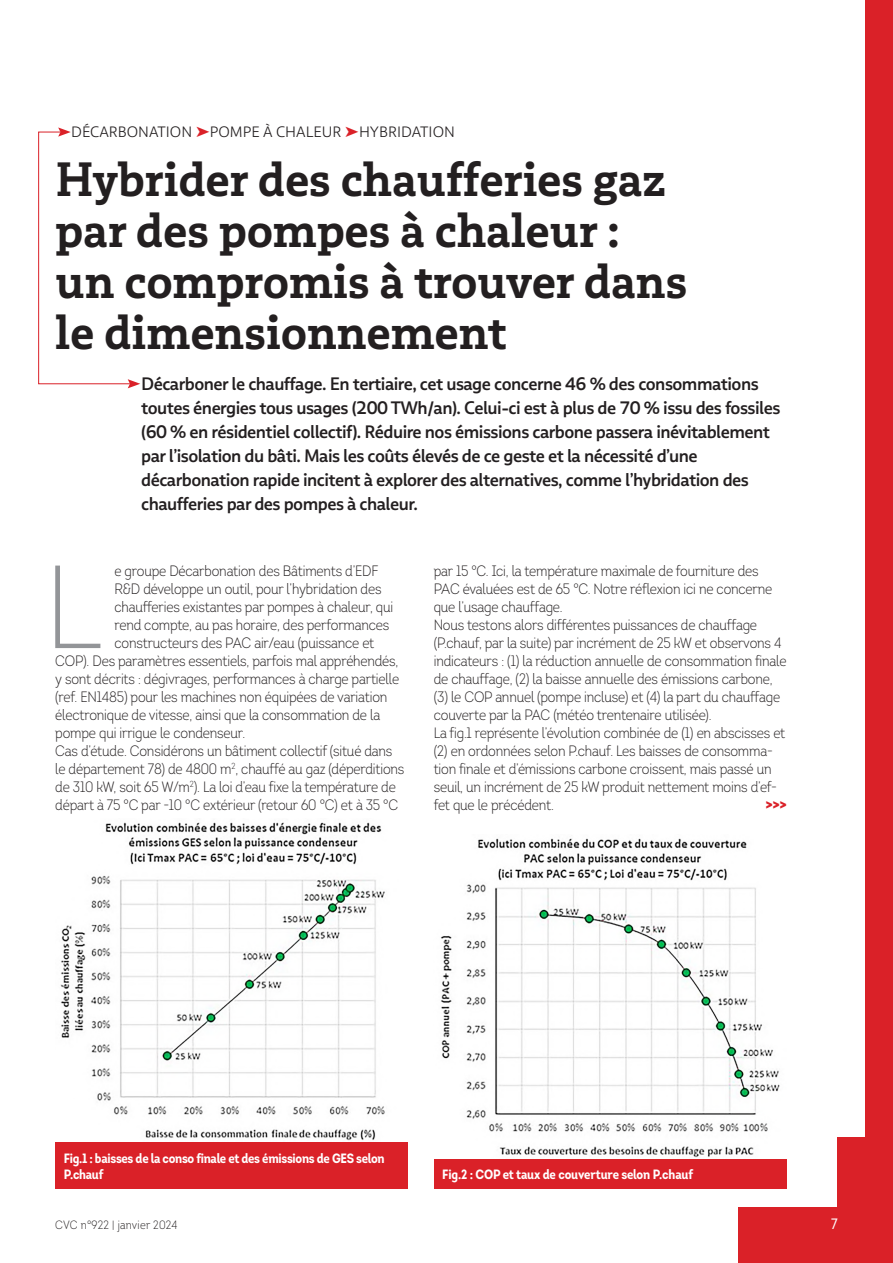
<style>
.page{position:relative;width:893px;height:1263px;background:#fff}
.page>*{position:absolute;margin:0;border:0;box-sizing:border-box;transform-origin:0 0}
.TEXTE_COURANT_LET{font:200 117.9px "Multiple Sans Pro";color:#939598}
.TITRE_DOS{font:700 48px/51px "Multiple Slab Pro";letter-spacing:-.01em;color:#231f20}
.CHAPO_DOS{font:600 18px/24px "Multiple Sans Pro";letter-spacing:-.03em;color:#231f20}
.TEXTE_COURANT{font:300 15px/18px "Intro Cond";letter-spacing:-.01em;color:#231f20}
.TEXTE_COURANT_LET-2{font:300 15px "Intro Cond";letter-spacing:-.01em;color:#231f20}
.t1{font:300 15px "Multiple Sans Pro";color:#231f20}
.FLECHES_SUITE{font:900 15px "Intro Cond";color:#da2128}
.t2{font:15px "Intro Cond";color:#fff}
.LEGENDE{font:700 13.5px/16.5px "Intro Cond";letter-spacing:-.02em;color:#fff}
.t3{font:300 12px "Intro Cond";letter-spacing:.02em;color:#231f20}
.s1{color:#da2128}
</style>
<div class="page">
<div style="left:865px;top:0;width:28px;height:1204px;background:#da2128"></div>
<div style="left:738px;top:1208px;width:155px;height:55px;background:#da2128"></div>
<div style="left:838px;top:1137px;width:55px;height:71px;background:#da2128"></div>
<svg style="left:38px;top:127px;width:102px;height:261px"></svg>
<img style="left:55px;top:822px;width:353px;height:321px">
<img style="left:441px;top:838px;width:339px;height:320px">
<div style="left:55px;top:1143px;width:353px;height:46px;background:#da2128"></div>
<div style="left:434px;top:1159px;width:353px;height:29px;background:#da2128"></div>
<p class="t1" style="left:71px;top:123px;width:385px">DÉCARBONATION <span class="s1">➤</span>POMPE À CHALEUR <span class="s1">➤</span>HYBRIDATION</p>
<p class="TITRE_DOS" style="left:55px;top:154px;width:634px">Hybrider des chaufferies gaz par des pompes à chaleur : un compromis à trouver dans le dimensionnement</p>
<p class="CHAPO_DOS" style="left:141px;top:371px;width:641px">Décarboner le chauffage. En tertiaire, cet usage concerne 46 % des consommations toutes énergies tous usages (200 TWh/an). Celui-ci est à plus de 70 % issu des fossiles (60 % en résidentiel collectif). Réduire nos émissions carbone passera inévitablement par l’isolation du bâti. Mais les coûts élevés de ce geste et la nécessité d’une décarbonation rapide incitent à explorer des alternatives, comme l’hybridation des chaufferies par des pompes à chaleur.</p>
<p class="TEXTE_COURANT_LET" style="left:43px;top:538px;width:61px">L</p>
<p class="TEXTE_COURANT_LET-2" style="left:114px;top:561px;width:266px">e groupe Décarbonation des Bâtiments d’EDF</p>
<p class="TEXTE_COURANT_LET-2" style="left:114px;top:579px;width:269px">R&amp;D développe un outil, pour l’hybridation des</p>
<p class="TEXTE_COURANT_LET-2" style="left:114px;top:597px;width:280px">chaufferies existantes par pompes à chaleur, qui</p>
<p class="TEXTE_COURANT_LET-2" style="left:114px;top:615px;width:276px">rend compte, au pas horaire, des performances</p>
<p class="TEXTE_COURANT_LET-2" style="left:114px;top:633px;width:261px">constructeurs des PAC air/eau (puissance et</p>
<p class="TEXTE_COURANT_LET-2" style="left:55px;top:651px;width:345px">COP). Des paramètres essentiels, parfois mal appréhendés,</p>
<p class="TEXTE_COURANT_LET-2" style="left:55px;top:669px;width:345px">y sont décrits : dégivrages, performances à charge partielle</p>
<p class="TEXTE_COURANT_LET-2" style="left:55px;top:687px;width:334px">(ref. EN1485) pour les machines non équipées de variation</p>
<p class="TEXTE_COURANT_LET-2" style="left:55px;top:705px;width:326px">électronique de vitesse, ainsi que la consommation de la</p>
<p class="TEXTE_COURANT_LET-2" style="left:55px;top:723px;width:192px">pompe qui irrigue le condenseur.</p>
<p class="TEXTE_COURANT" style="left:55px;top:742px;width:351px">Cas d’étude. Considérons un bâtiment collectif (situé dans le département 78) de 4800 m<sup>2</sup>, chauffé au gaz (déperditions de 310 kW, soit 65 W/m<sup>2</sup>). La loi d’eau fixe la température de départ à 75 °C par -10 °C extérieur (retour 60 °C) et à 35 °C</p>
<p class="TEXTE_COURANT" style="left:434px;top:562px;width:340px">par 15 °C. Ici, la température maximale de fourniture des<br>PAC évaluées est de 65 °C. Notre réflexion ici ne concerne que l’usage chauffage.</p>
<p class="TEXTE_COURANT" style="left:434px;top:616px;width:354px">Nous testons alors différentes puissances de chauffage (P.chauf, par la suite) par incrément de 25 kW et observons 4 indicateurs : (1) la réduction annuelle de consommation finale de chauffage, (2) la baisse annuelle des émissions carbone, (3) le COP annuel (pompe incluse) et (4) la part du chauffage couverte par la PAC (météo trentenaire utilisée).</p>
<p class="TEXTE_COURANT" style="left:434px;top:724px;width:353px">La fig.1 représente l’évolution combinée de (1) en abscisses et (2) en ordonnées selon P.chauf. Les baisses de consomma&shy;tion finale et d’émissions carbone croissent, mais passé un seuil, un incrément de 25 kW produit nettement moins d’ef&shy;fet que le précédent.</p>
<p class="FLECHES_SUITE" style="left:765px;top:795px;width:23px">&gt;&gt;&gt;</p>
<p class="LEGENDE" style="left:64px;top:1150px;width:322px">Fig.1 : baisses de la conso finale et des émissions de GES selon<br>P.chauf</p>
<p class="LEGENDE" style="left:442px;top:1165px;width:252px">Fig.2 : COP et taux de couverture selon P.chauf</p>
<p class="t3" style="left:55px;top:1217px;width:124px">CVC n°922 | janvier 2024</p>
<p class="t2" style="left:831px;top:1215px;width:8px">7</p>
</div>
